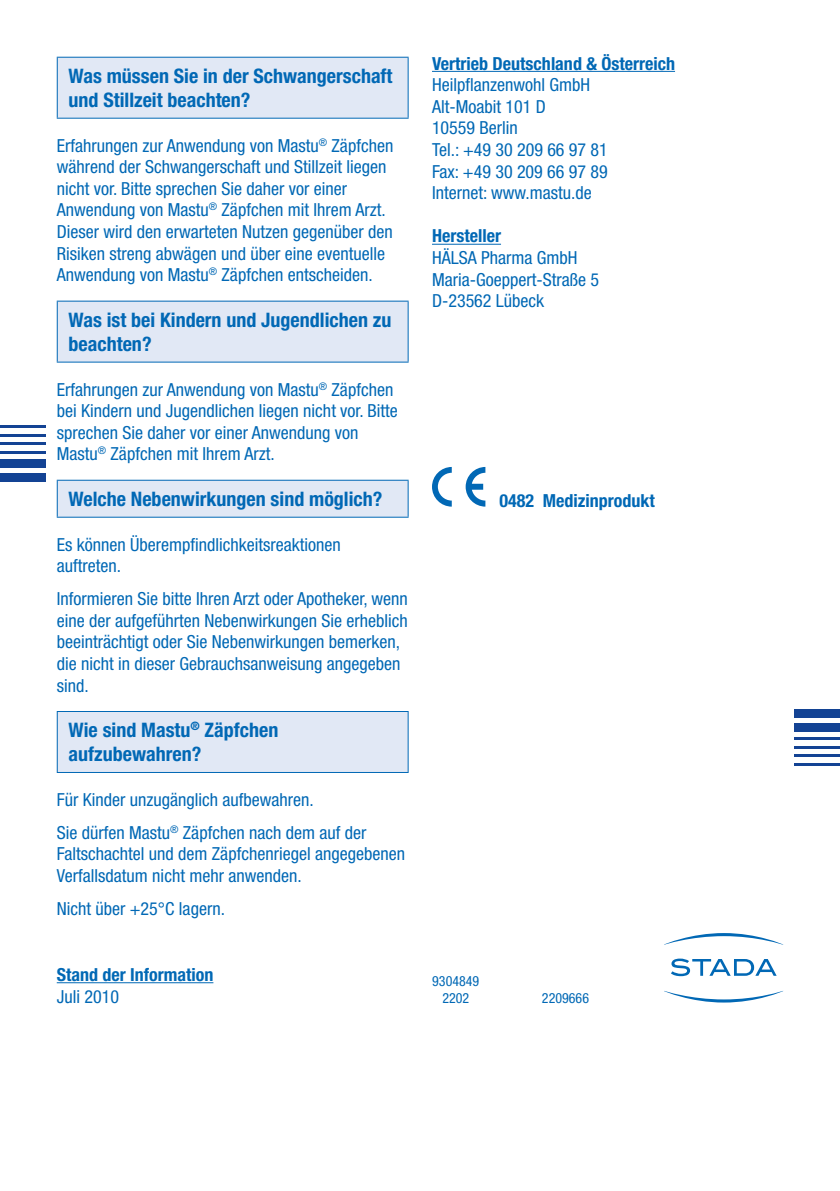
<style>
.page{position:relative;width:840px;height:1191px;background:#fff}
.page>*{position:absolute;margin:0;border:0;box-sizing:border-box;transform-origin:0 0}
.t1{font:700 condensed 20px/24px "Helvetica Neue LT Std";color:#0168b5}
.t2{font:condensed 18px/21.6px "Helvetica Neue LT Std";color:#0168b5}
.t3{font:700 condensed 18px "Helvetica Neue LT Std";color:#0168b5}
.t4{font:condensed 14px/16.8px "Helvetica Neue LT Std";color:#0168b5;text-align:center}
</style>
<div class="page">
<hr style="left:57px;top:982px;width:156px;height:1px;background:#0168b5">
<div style="left:57px;top:57px;width:351px;height:61px;background:#e1e8f5"></div>
<hr style="left:57px;top:57px;width:351px;height:1px;background:#0168b5">
<hr style="left:57px;top:58px;width:1px;height:60px;background:#0168b5">
<hr style="left:407px;top:58px;width:1px;height:60px;background:#0168b5">
<hr style="left:57px;top:118px;width:351px;height:1px;background:#0168b5">
<div style="left:57px;top:301px;width:351px;height:61px;background:#e1e8f5"></div>
<hr style="left:57px;top:301px;width:351px;height:1px;background:#0168b5">
<hr style="left:57px;top:302px;width:1px;height:59px;background:#0168b5">
<hr style="left:407px;top:302px;width:1px;height:59px;background:#0168b5">
<hr style="left:57px;top:361px;width:351px;height:1px;background:#0168b5">
<div style="left:57px;top:480px;width:351px;height:37px;background:#e1e8f5"></div>
<hr style="left:57px;top:480px;width:351px;height:1px;background:#0168b5">
<hr style="left:57px;top:481px;width:1px;height:36px;background:#0168b5">
<hr style="left:407px;top:481px;width:1px;height:36px;background:#0168b5">
<hr style="left:57px;top:517px;width:351px;height:1px;background:#0168b5">
<div style="left:57px;top:711px;width:351px;height:61px;background:#e1e8f5"></div>
<hr style="left:57px;top:711px;width:351px;height:1px;background:#0168b5">
<hr style="left:57px;top:712px;width:1px;height:60px;background:#0168b5">
<hr style="left:407px;top:712px;width:1px;height:60px;background:#0168b5">
<hr style="left:57px;top:772px;width:351px;height:1px;background:#0168b5">
<hr style="left:432px;top:71px;width:242px;height:1px;background:#0168b5">
<hr style="left:432px;top:244px;width:68px;height:1px;background:#0168b5">
<svg style="left:665px;top:933px;width:117px;height:11px"></svg>
<svg style="left:664px;top:990px;width:118px;height:12px"></svg>
<svg style="left:671px;top:958px;width:105px;height:18px"></svg>
<svg style="left:432px;top:467px;width:19px;height:39px"></svg>
<svg style="left:465px;top:467px;width:20px;height:39px"></svg>
<hr style="left:0;top:425px;width:45px;height:3px;background:#134394">
<hr style="left:0;top:434px;width:45px;height:3px;background:#134394">
<hr style="left:0;top:442px;width:45px;height:3px;background:#134394">
<hr style="left:0;top:451px;width:45px;height:3px;background:#134394">
<div style="left:0;top:459px;width:45px;height:9px;background:#134394"></div>
<div style="left:0;top:473px;width:45px;height:9px;background:#134394"></div>
<hr style="left:794px;top:763px;width:45px;height:2px;background:#134394">
<hr style="left:794px;top:754px;width:45px;height:3px;background:#134394">
<hr style="left:794px;top:746px;width:45px;height:2px;background:#134394">
<hr style="left:794px;top:737px;width:45px;height:3px;background:#134394">
<div style="left:794px;top:723px;width:45px;height:8px;background:#134394"></div>
<div style="left:794px;top:709px;width:45px;height:8px;background:#134394"></div>
<p class="t1" style="left:69px;top:63px;width:325px">Was müssen Sie in der Schwangerschaft und Stillzeit beachten?</p>
<p class="t2" style="left:57px;top:134px;width:338px">Erfahrungen zur Anwendung von Mastu<sup>®</sup> Zäpfchen während der Schwangerschaft und Stillzeit liegen nicht vor. Bitte sprechen Sie daher vor einer Anwendung von Mastu<sup>®</sup> Zäpfchen mit Ihrem Arzt.<br>Dieser wird den erwarteten Nutzen gegenüber den Risiken streng abwägen und über eine eventuelle Anwendung von Mastu<sup>®</sup> Zäpfchen entscheiden.</p>
<p class="t1" style="left:69px;top:307px;width:324px">Was ist bei Kindern und Jugendlichen zu beachten?</p>
<p class="t2" style="left:57px;top:378px;width:342px">Erfahrungen zur Anwendung von Mastu<sup>®</sup> Zäpfchen bei Kindern und Jugendlichen liegen nicht vor. Bitte sprechen Sie daher vor einer Anwendung von Mastu<sup>®</sup> Zäpfchen mit Ihrem Arzt.</p>
<p class="t1" style="left:69px;top:486px;width:315px">Welche Nebenwirkungen sind möglich?</p>
<p class="t2" style="left:57px;top:533px;width:285px">Es können Überempfindlichkeitsreaktionen auftreten.</p>
<p class="t2" style="left:57px;top:588px;width:352px">Informieren Sie bitte Ihren Arzt oder Apotheker, wenn eine der aufgeführten Nebenwirkungen Sie erheblich beeinträchtigt oder Sie Nebenwirkungen bemerken, die nicht in dieser Gebrauchsanweisung angegeben sind.</p>
<p class="t1" style="left:69px;top:717px;width:211px">Wie sind Mastu<sup>®</sup> Zäpfchen aufzubewahren?</p>
<p class="t2" style="left:57px;top:783px;width:311px;line-height:33px">Für Kinder unzugänglich aufbewahren.<br>Sie dürfen Mastu<sup>®</sup> Zäpfchen nach dem auf der</p>
<p class="t2" style="left:57px;top:843px;width:349px">Faltschachtel und dem Zäpfchenriegel angegebenen<br>Verfallsdatum nicht mehr anwenden.</p>
<p class="t2" style="left:57px;top:897px;width:170px">Nicht über +25°C lagern.</p>
<p class="t3" style="left:57px;top:963px;width:158px">Stand der Information</p>
<p class="t2" style="left:57px;top:985px;width:64px">Juli 2010</p>
<p class="t3" style="left:432px;top:52px;width:244px">Vertrieb Deutschland &amp; Österreich</p>
<p class="t2" style="left:432px;top:74px;width:177px">Heilpflanzenwohl GmbH<br>Alt-Moabit 101 D<br>10559 Berlin<br>Tel.: +49 30 209 66 97 81<br>Fax: +49 30 209 66 97 89<br>Internet: www.mastu.de</p>
<p class="t3" style="left:432px;top:225px;width:70px">Hersteller</p>
<p class="t2" style="left:432px;top:247px;width:168px">HÄLSA Pharma GmbH<br>Maria-Goeppert-Straße 5<br>D-23562 Lübeck</p>
<p class="t3" style="left:499px;top:489px;width:157px">0482 Medizinprodukt</p>
<p class="t4" style="left:432px;top:972px;width:49px">9304849<br>2202</p>
<p class="t4" style="left:541px;top:989px;width:49px">2209666</p>
</div>
